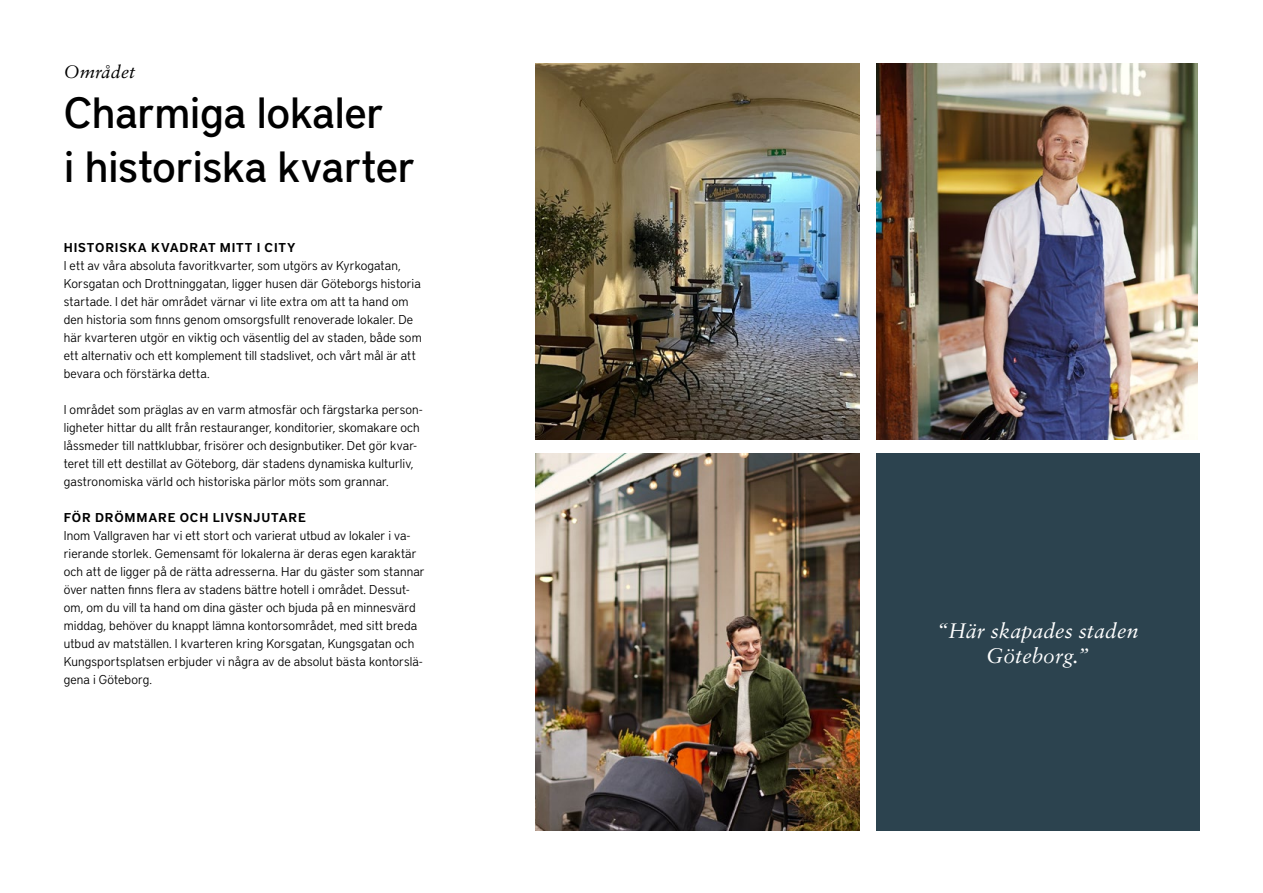
<style>
.page{position:relative;width:1263px;height:893px;background:#fff}
.page>*{position:absolute;margin:0;border:0;box-sizing:border-box;transform-origin:0 0}
.t1{font:500 43.5px/54px "District Pro";letter-spacing:-.01em;color:#000}
.t2{font:italic 21px/25.2px "Sabon LT Pro";letter-spacing:.005em;color:#fff;text-align:center}
.t3{font:italic 18px "Sabon LT Pro";letter-spacing:.01em;color:#000}
.t4{font:300 12.75px/18px "District Pro";letter-spacing:.01em;color:#000}
.t5{font:600 12.75px "District Pro";letter-spacing:.06em;color:#000}
</style>
<div class="page">
<div style="left:876px;top:454px;width:323px;height:377px;background:#2c434f"></div>
<img style="left:536px;top:64px;width:323px;height:375px">
<img style="left:876px;top:64px;width:322px;height:375px">
<img style="left:536px;top:454px;width:323px;height:377px">
<h3 class="t3" style="left:64px;top:60px;width:73px">Området</h3>
<h1 class="t1" style="left:64px;top:84px;width:353px">Charmiga lokaler<br>i historiska kvarter</h1>
<p class="t5" style="left:64px;top:239px;width:233px">HISTORISKA KVADRAT MITT I CITY</p>
<p class="t4" style="left:64px;top:256px;width:359px">I ett av våra absoluta favoritkvarter, som utgörs av Kyrkogatan, Korsgatan och Drottninggatan, ligger husen där Göteborgs historia startade. I det här området värnar vi lite extra om att ta hand om den historia som finns genom omsorgsfullt renoverade lokaler. De här kvarteren utgör en viktig och väsentlig del av staden, både som ett alternativ och ett komplement till stadslivet, och vårt mål är att bevara och förstärka detta.</p>
<p class="t4" style="left:64px;top:400px;width:361px">I området som präglas av en varm atmosfär och färgstarka person&shy;ligheter hittar du allt från restauranger, konditorier, skomakare och låssmeder till nattklubbar, frisörer och designbutiker. Det gör kvar&shy;teret till ett destillat av Göteborg, där stadens dynamiska kulturliv, gastronomiska värld och historiska pärlor möts som grannar.</p>
<p class="t5" style="left:64px;top:509px;width:243px">FÖR DRÖMMARE OCH LIVSNJUTARE</p>
<p class="t4" style="left:64px;top:526px;width:362px">Inom Vallgraven har vi ett stort och varierat utbud av lokaler i va&shy;rierande storlek. Gemensamt för lokalerna är deras egen karaktär och att de ligger på de rätta adresserna. Har du gäster som stannar över natten finns flera av stadens bättre hotell i området. Dessut&shy;om, om du vill ta hand om dina gäster och bjuda på en minnesvärd middag, behöver du knappt lämna kontorsområdet, med sitt breda utbud av matställen. I kvarteren kring Korsgatan, Kungsgatan och Kungsportsplatsen erbjuder vi några av de absolut bästa kontorslä&shy;gena i Göteborg.</p>
<h2 class="t2" style="left:937px;top:617px;width:203px">“Här skapades staden<br>Göteborg.”</h2>
</div>
